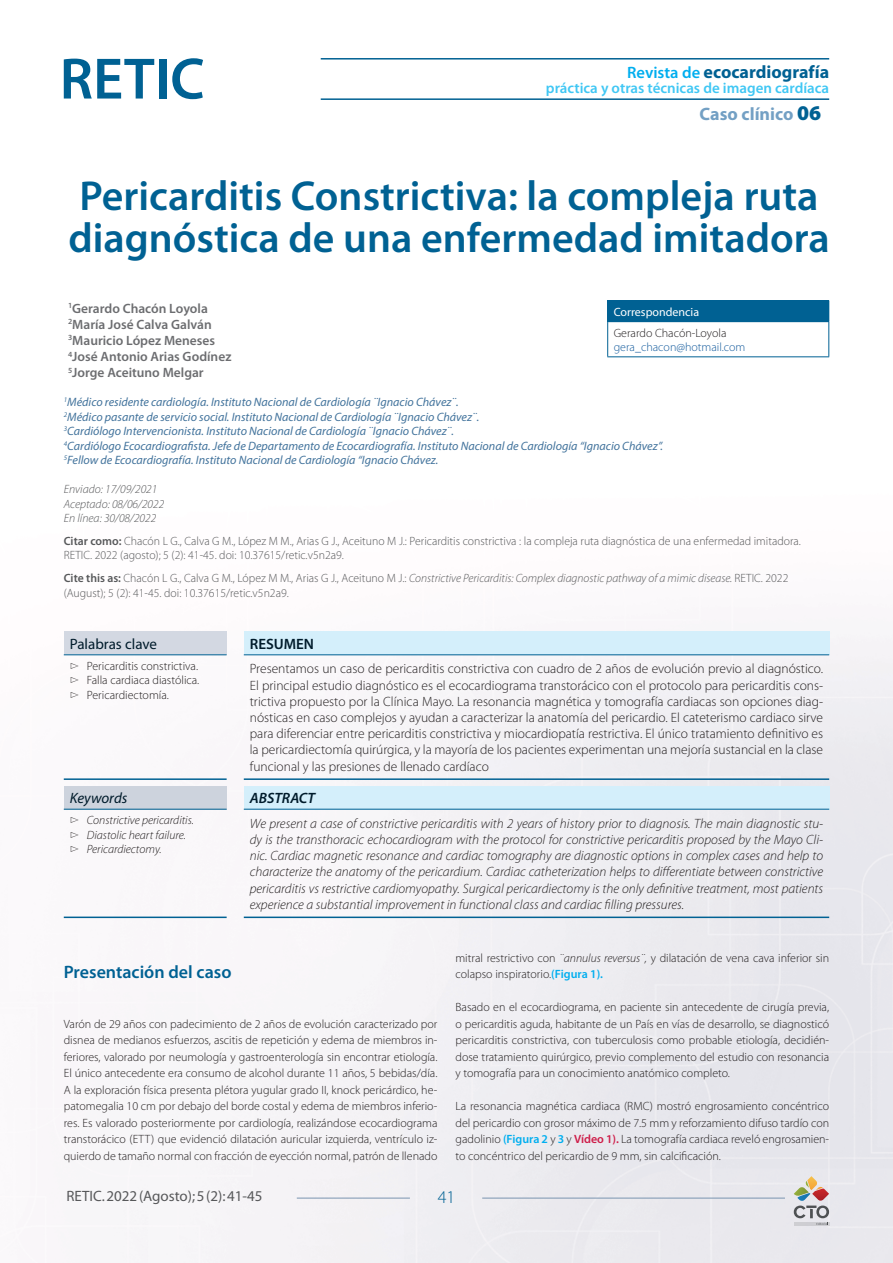
<style>
.page{position:relative;width:893px;height:1263px;background:#fff}
.page>*{position:absolute;margin:0;border:0;box-sizing:border-box;transform-origin:0 0}
.Titulo_capitulo{font:600 42px/42px "Myriad Pro";color:#006193}
.t1{font:700 18px "Myriad Pro";color:#006193}
._02_Primer_Orden{font:600 18px "Myriad Pro";color:#006193}
.t2{font:700 18px "Myriad Pro";color:#73a0c4}
.t3{font:300 18px "Myriad Pro";color:#006193}
.t4{font:600 15px "Myriad Pro";color:#40c7f4}
.t5{font:15px "Myriad Pro";color:#57585a}
.t6{font:15px "Myriad Pro";color:#001b2b}
.t7{font:italic 15px "Myriad Pro";color:#001b2b}
.t8{font:italic 600 15px "Myriad Pro";color:#001b2b}
.t9{font:600 15px "Myriad Pro";color:#001b2b}
.Texto_resumen{font:300 13.5px/16.2px "Myriad Pro";color:#231f20;text-align:justify}
.Texto_resumen_ingles{font:italic 300 13.5px/16.2px "Myriad Pro";color:#231f20;text-align:justify}
.Nombre_autores{font:600 13.5px "Myriad Pro";color:#6c6d70}
.Cargo_autores{font:italic 12.15px "Myriad Pro";color:#42739c}
._01_Texto_comun{font:300 12px/16.5px "Myriad Pro";color:#231f20;text-align:justify}
.CitarComo{font:300 12px/14.4px "Myriad Pro";color:#57585a}
.t10{font:italic 300 12px "Myriad Pro";color:#231f20}
.Recibido_Aceptado{font:italic 300 12px "Myriad Pro";color:#57585a}
.Correspondencia{font:300 12px "Myriad Pro";color:#175d9e}
.Correspondencia-2{font:300 12px "Myriad Pro";color:#231f20}
.t11{font:12px "Myriad Pro";color:#fff}
.s1{font-weight:600;font-size:16.5px;color:#00aeef}
.s2{font-style:inherit}
.s3{font-weight:900;font-size:21px;color:#006193}
.s4{font-weight:600}
.s5{font-style:italic}
.s6{font-weight:600;color:#00aeef}
.s7{font-weight:600;color:#ce1d49}
</style>
<div class="page">
<img style="left:63px;top:58px;width:830px;height:1205px">
<hr style="left:321px;top:58px;width:508px;height:2px;background:#006193">
<hr style="left:321px;top:98px;width:508px;height:2px;background:#006193">
<svg style="left:64px;top:59px;width:90px;height:40px"></svg>
<div style="left:159px;top:59px;width:7px;height:40px;background:#006193"></div>
<svg style="left:172px;top:58px;width:31px;height:41px"></svg>
<hr style="left:482px;top:1198px;width:303px;height:1px;background:#7a94b0">
<hr style="left:297px;top:1198px;width:113px;height:1px;background:#7a94b0">
<hr style="left:794px;top:1222px;width:35px;height:4px;background:#ceced2">
<svg style="left:794px;top:1176px;width:35px;height:49px;background:#c7bdb8"></svg>
<div style="left:608px;top:301px;width:221px;height:21px;background:#006193"></div>
<hr style="left:607px;top:300px;width:222px;height:1px;background:#006193">
<svg style="left:607px;top:301px;width:1px;height:20px"></svg>
<hr style="left:607px;top:321px;width:222px;height:1px;background:#006193">
<hr style="left:607px;top:322px;width:1px;height:34px;background:#006193">
<hr style="left:828px;top:322px;width:1px;height:34px;background:#006193">
<hr style="left:607px;top:356px;width:222px;height:1px;background:#006193">
<div style="left:64px;top:632px;width:163px;height:23px;background:#d3d8e2"></div>
<div style="left:244px;top:632px;width:585px;height:23px;background:#d4effb"></div>
<hr style="left:244px;top:654px;width:585px;height:1px;background:#006193">
<hr style="left:244px;top:778px;width:585px;height:2px;background:#006193">
<hr style="left:64px;top:654px;width:163px;height:1px;background:#006193">
<hr style="left:64px;top:778px;width:163px;height:2px;background:#006193">
<div style="left:64px;top:786px;width:163px;height:23px;background:#cdd3dd"></div>
<div style="left:244px;top:786px;width:585px;height:23px;background:#d4effb"></div>
<hr style="left:244px;top:809px;width:585px;height:1px;background:#006193">
<hr style="left:244px;top:916px;width:585px;height:2px;background:#006193">
<hr style="left:64px;top:809px;width:163px;height:1px;background:#006193">
<hr style="left:64px;top:916px;width:163px;height:2px;background:#006193">
<h2 class="t1" style="left:627px;top:60px;width:204px"><span class="s1">Revista de</span> ecocardiografía</h2>
<p class="t4" style="left:546px;top:78px;width:285px">práctica y otras técnicas de imagen cardíaca</p>
<h2 class="t2" style="left:700px;top:102px;width:123px"><span class="s2">C</span>aso clínico <span class="s3">06</span></h2>
<p class="Titulo_capitulo" style="left:68px;top:174px;width:763px">Pericarditis Constrictiva: la compleja ruta diagnóstica de una enfermedad imitadora</p>
<p class="Nombre_autores" style="left:68px;top:299px;width:141px"><sup>1</sup>Gerardo Chacón Loyola</p>
<p class="Nombre_autores" style="left:68px;top:316px;width:145px"><sup>2</sup>María José Calva Galván</p>
<p class="Nombre_autores" style="left:68px;top:332px;width:149px"><sup>3</sup>Mauricio López Meneses</p>
<p class="Nombre_autores" style="left:68px;top:348px;width:165px"><sup>4</sup>José Antonio Arias Godínez</p>
<p class="Nombre_autores" style="left:68px;top:364px;width:137px"><sup>5</sup>Jorge Aceituno Melgar</p>
<p class="t11" style="left:614px;top:304px;width:87px">Correspondencia</p>
<p class="Correspondencia-2" style="left:614px;top:326px;width:114px">Gerardo Chacón-Loyola</p>
<p class="Correspondencia" style="left:614px;top:340px;width:133px">gera_chacon@hotmail.com</p>
<p class="Cargo_autores" style="left:64px;top:395px;width:396px"><sup>1</sup>Médico residente cardiología. Instituto Nacional de Cardiología ¨Ignacio Chávez¨.</p>
<p class="Cargo_autores" style="left:64px;top:409px;width:417px"><sup>2</sup>Médico pasante de servicio social. Instituto Nacional de Cardiología ¨Ignacio Chávez¨.</p>
<p class="Cargo_autores" style="left:64px;top:424px;width:392px"><sup>3</sup>Cardiólogo Intervencionista. Instituto Nacional de Cardiología ¨Ignacio Chávez¨.</p>
<p class="Cargo_autores" style="left:64px;top:438px;width:601px"><sup>4</sup>Cardiólogo Ecocardiografista. Jefe de Departamento de Ecocardiografía. Instituto Nacional de Cardiología “Ignacio Chávez”.</p>
<p class="Cargo_autores" style="left:64px;top:453px;width:376px"><sup>5</sup>Fellow de Ecocardiografía. Instituto Nacional de Cardiología “Ignacio Chávez.</p>
<p class="Recibido_Aceptado" style="left:64px;top:483px;width:95px">Enviado: 17/09/2021</p>
<p class="Recibido_Aceptado" style="left:64px;top:497px;width:102px">Aceptado: 08/06/2022</p>
<p class="Recibido_Aceptado" style="left:64px;top:512px;width:94px">En línea: 30/08/2022</p>
<p class="CitarComo" style="left:64px;top:534px;width:739px"><span class="s4">Citar como:</span> Chacón L G., Calva G M., López M M., Arias G J., Aceituno M J.: Pericarditis constrictiva : la compleja ruta diagnóstica de una enfermedad imitadora.<br>RETIC. 2022 (agosto); 5 (2): 41-45. doi: 10.37615/retic.v5n2a9.</p>
<p class="CitarComo" style="left:64px;top:571px;width:726px"><span class="s4">Cite this as:</span> Chacón L G., Calva G M., López M M., Arias G J., Aceituno M J.: <span class="s5">Constrictive Pericarditis: Complex diagnostic pathway of a mimic disease.</span> RETIC. 2022 (August); 5 (2): 41-45. doi: 10.37615/retic.v5n2a9.</p>
<p class="t6" style="left:70px;top:634px;width:89px">Palabras clave</p>
<p class="t9" style="left:250px;top:634px;width:66px">RESUMEN</p>
<p class="_01_Texto_comun" style="left:70px;top:658px;width:130px">▻ Pericarditis constrictiva.</p>
<p class="_01_Texto_comun" style="left:70px;top:672px;width:131px">▻ Falla cardiaca diastólica.</p>
<p class="_01_Texto_comun" style="left:70px;top:687px;width:101px">▻ Pericardiectomía.</p>
<p class="Texto_resumen" style="left:250px;top:661px;width:575px">Presentamos un caso de pericarditis constrictiva con cuadro de 2 años de evolución previo al diagnóstico.<br>El principal estudio diagnóstico es el ecocardiograma transtorácico con el protocolo para pericarditis cons&shy;trictiva propuesto por la Clínica Mayo. La resonancia magnética y tomografía cardiacas son opciones diag&shy;nósticas en caso complejos y ayudan a caracterizar la anatomía del pericardio. El cateterismo cardiaco sirve para diferenciar entre pericarditis constrictiva y miocardiopatía restrictiva. El único tratamiento definitivo es la pericardiectomía quirúrgica, y la mayoría de los pacientes experimentan una mejoría sustancial en la clase funcional y las presiones de llenado cardíaco</p>
<p class="t7" style="left:70px;top:789px;width:59px">Keywords</p>
<p class="t8" style="left:250px;top:789px;width:67px">ABSTRACT</p>
<p class="t10" style="left:70px;top:814px;width:126px">▻ Constrictive pericarditis.</p>
<p class="t10" style="left:70px;top:828px;width:118px">▻ Diastolic heart failure.</p>
<p class="t10" style="left:70px;top:843px;width:93px">▻ Pericardiectomy.</p>
<p class="Texto_resumen_ingles" style="left:250px;top:815px;width:575px">We present a case of constrictive pericarditis with 2 years of history prior to diagnosis. The main diagnostic stu&shy;dy is the transthoracic echocardiogram with the protocol for constrictive pericarditis proposed by the Mayo Cli&shy;nic. Cardiac magnetic resonance and cardiac tomography are diagnostic options in complex cases and help to characterize the anatomy of the pericardium. Cardiac catheterization helps to differentiate between constrictive pericarditis vs restrictive cardiomyopathy. Surgical pericardiectomy is the only definitive treatment, most patients experience a substantial improvement in functional class and cardiac filling pressures.</p>
<p class="_02_Primer_Orden" style="left:64px;top:961px;width:169px">Presentación del caso</p>
<p class="_01_Texto_comun" style="left:64px;top:1015px;width:375px">Varón de 29 años con padecimiento de 2 años de evolución caracterizado por disnea de medianos esfuerzos, ascitis de repetición y edema de miembros in&shy;feriores, valorado por neumología y gastroenterología sin encontrar etiología.<br>El único antecedente era consumo de alcohol durante 11 años, 5 bebidas/día.<br>A la exploración física presenta plétora yugular grado II, knock pericárdico, he&shy;patomegalia 10 cm por debajo del borde costal y edema de miembros inferio&shy;res. Es valorado posteriormente por cardiología, realizándose ecocardiograma transtorácico (ETT) que evidenció dilatación auricular izquierda, ventrículo iz&shy;quierdo de tamaño normal con fracción de eyección normal, patrón de llenado</p>
<p class="_01_Texto_comun" style="left:455px;top:949px;width:375px">mitral restrictivo con <span class="s5">¨annulus reversus¨,</span> y dilatación de vena cava inferior sin colapso inspiratorio.<span class="s6">(Figura 1).</span></p>
<p class="_01_Texto_comun" style="left:455px;top:999px;width:375px">Basado en el ecocardiograma, en paciente sin antecedente de cirugía previa, o pericarditis aguda, habitante de un País en vías de desarrollo, se diagnosticó pericarditis constrictiva, con tuberculosis como probable etiología, decidién&shy;dose tratamiento quirúrgico, previo complemento del estudio con resonancia y tomografía para un conocimiento anatómico completo.</p>
<p class="_01_Texto_comun" style="left:455px;top:1098px;width:375px">La resonancia magnética cardiaca (RMC) mostró engrosamiento concéntrico del pericardio con grosor máximo de 7.5 mm y reforzamiento difuso tardío con gadolinio <span class="s6">(Figura 2</span> y <span class="s6">3</span> y <span class="s7">Vídeo 1).</span> La tomografía cardiaca reveló engrosamien&shy;to concéntrico del pericardio de 9 mm, sin calcificación.</p>
<p class="t5" style="left:66px;top:1187px;width:198px">RETIC. 2022 (Agosto); 5 (2): 41-45</p>
<h2 class="t3" style="left:438px;top:1187px;width:19px">41</h2>
</div>
